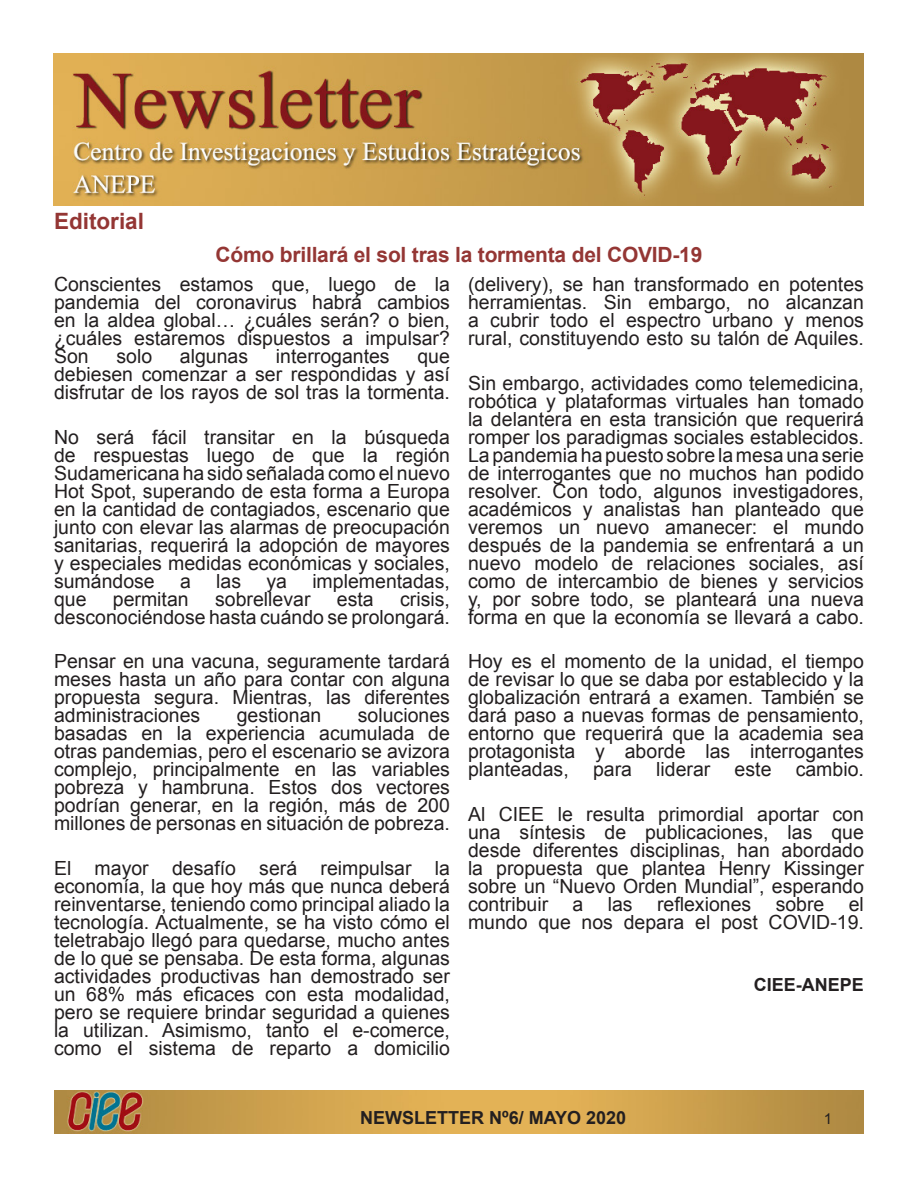
<style>
.page{position:relative;width:918px;height:1188px;background:#fff}
.page>*{position:absolute;margin:0;border:0;box-sizing:border-box;transform-origin:0 0}
.t1{font:700 22.5px "Arial";color:#943634}
.t2{font:700 21px "Arial";letter-spacing:-.01em;color:#943634}
.t3{font:19.5px/18px "Arial";color:#231f20;text-align:justify}
.t4{font:700 18px "Arial";color:#231f20}
.t5{font:15px "Arial";color:#231f20}
</style>
<div class="page">
<img style="left:54px;top:1090px;width:810px;height:43px">
<img style="left:53px;top:54px;width:811px;height:151px">
<p class="t1" style="left:54px;top:206px;width:92px">Editorial</p>
<p class="t2" style="left:216px;top:241px;width:488px">Cómo brillará el sol tras la tormenta del COVID-19</p>
<p class="t3" style="left:54px;top:276px;width:398px">Conscientes estamos que, luego de la pandemia del coronavirus habrá cambios en la aldea global… ¿cuáles serán? o bien, ¿cuáles estaremos dispuestos a impulsar?<br>Son</p>
<p class="t3" style="left:468px;top:276px;width:397px">(delivery), se han transformado en potentes herramientas. Sin embargo, no alcanzan a cubrir todo el espectro urbano y menos rural, constituyendo esto su talón de Aquiles.</p>
<p class="t3" style="left:468px;top:374px;width:398px">Sin embargo, actividades como telemedicina, robótica y plataformas virtuales han tomado la delantera en esta transición que requerirá romper los paradigmas sociales establecidos.<br>La pandemia ha puesto sobre la mesa una serie de interrogantes que no muchos han podido resolver. Con todo, algunos investigadores, académicos y analistas han planteado que veremos un nuevo amanecer: el mundo después de la pandemia se enfrentará a un nuevo modelo de relaciones sociales, así como de intercambio de bienes y servicios y, por sobre todo, se planteará una nueva forma en que la economía se llevará a cabo.</p>
<p class="t3" style="left:468px;top:653px;width:398px">Hoy es el momento de la unidad, el tiempo de revisar lo que se daba por establecido y la globalización entrará a examen. También se dará paso a nuevas formas de pensamiento, entorno que requerirá que la academia sea protagonista y aborde las interrogantes planteadas, para liderar este cambio.</p>
<p class="t3" style="left:468px;top:805px;width:398px">Al CIEE le resulta primordial aportar con una síntesis de publicaciones, las que desde diferentes disciplinas, han abordado la propuesta que plantea Henry Kissinger sobre un “Nuevo Orden Mundial”, esperando contribuir a las reflexiones sobre el mundo que nos depara el post COVID-19.</p>
<p class="t3" style="left:116px;top:348px;width:37px">solo</p>
<p class="t3" style="left:180px;top:348px;width:70px">algunas</p>
<p class="t3" style="left:276px;top:348px;width:115px">interrogantes</p>
<p class="t3" style="left:54px;top:348px;width:397px;text-indent:363px">que debiesen comenzar a ser respondidas y así disfrutar de los rayos de sol tras la tormenta.</p>
<p class="t3" style="left:54px;top:428px;width:397px">No será fácil transitar en la búsqueda de respuestas luego de que la región Sudamericana ha sido señalada como el nuevo Hot Spot, superando de esta forma a Europa en la cantidad de contagiados, escenario que junto con elevar las alarmas de preocupación sanitarias, requerirá la adopción de mayores y especiales medidas económicas y sociales, sumándose</p>
<p class="t3" style="left:180px;top:572px;width:12px">a</p>
<p class="t3" style="left:216px;top:572px;width:26px">las</p>
<p class="t3" style="left:266px;top:572px;width:22px">ya</p>
<p class="t3" style="left:312px;top:572px;width:139px">implementadas,</p>
<p class="t3" style="left:54px;top:590px;width:397px;text-align:right">crisis,<br>desconociéndose hasta cuándo se prolongará.</p>
<p class="t3" style="left:54px;top:653px;width:398px">Pensar en una vacuna, seguramente tardará meses hasta un año para contar con alguna propuesta segura. Mientras, las diferentes administraciones</p>
<p class="t3" style="left:54px;top:590px;width:34px">que</p>
<p class="t3" style="left:113px;top:590px;width:77px">permitan</p>
<p class="t3" style="left:215px;top:590px;width:97px">sobrellevar</p>
<p class="t3" style="left:337px;top:590px;width:38px">esta</p>
<p class="t3" style="left:54px;top:707px;width:397px;text-indent:304px">soluciones basadas en la experiencia acumulada de otras pandemias, pero el escenario se avizora complejo, principalmente en las variables pobreza y hambruna. Estos dos vectores podrían generar, en la región, más de 200 millones de personas en situación de pobreza.</p>
<p class="t3" style="left:54px;top:859px;width:398px">El mayor desafío será reimpulsar la economía, la que hoy más que nunca deberá reinventarse, teniendo como principal aliado la tecnología. Actualmente, se ha visto cómo el teletrabajo llegó para quedarse, mucho antes de lo que se pensaba. De esta forma, algunas actividades productivas han demostrado ser un 68% más eficaces con esta modalidad, pero se requiere brindar seguridad a quienes la utilizan. Asimismo, tanto el e-comerce, como el sistema de reparto a domicilio</p>
<p class="t3" style="left:237px;top:707px;width:86px">gestionan</p>
<p class="t4" style="left:754px;top:973px;width:112px">CIEE-ANEPE</p>
<p class="t4" style="left:360px;top:1106px;width:267px">NEWSLETTER Nº6/ MAYO 2020</p>
<p class="t5" style="left:824px;top:1109px;width:10px">1</p>
</div>
